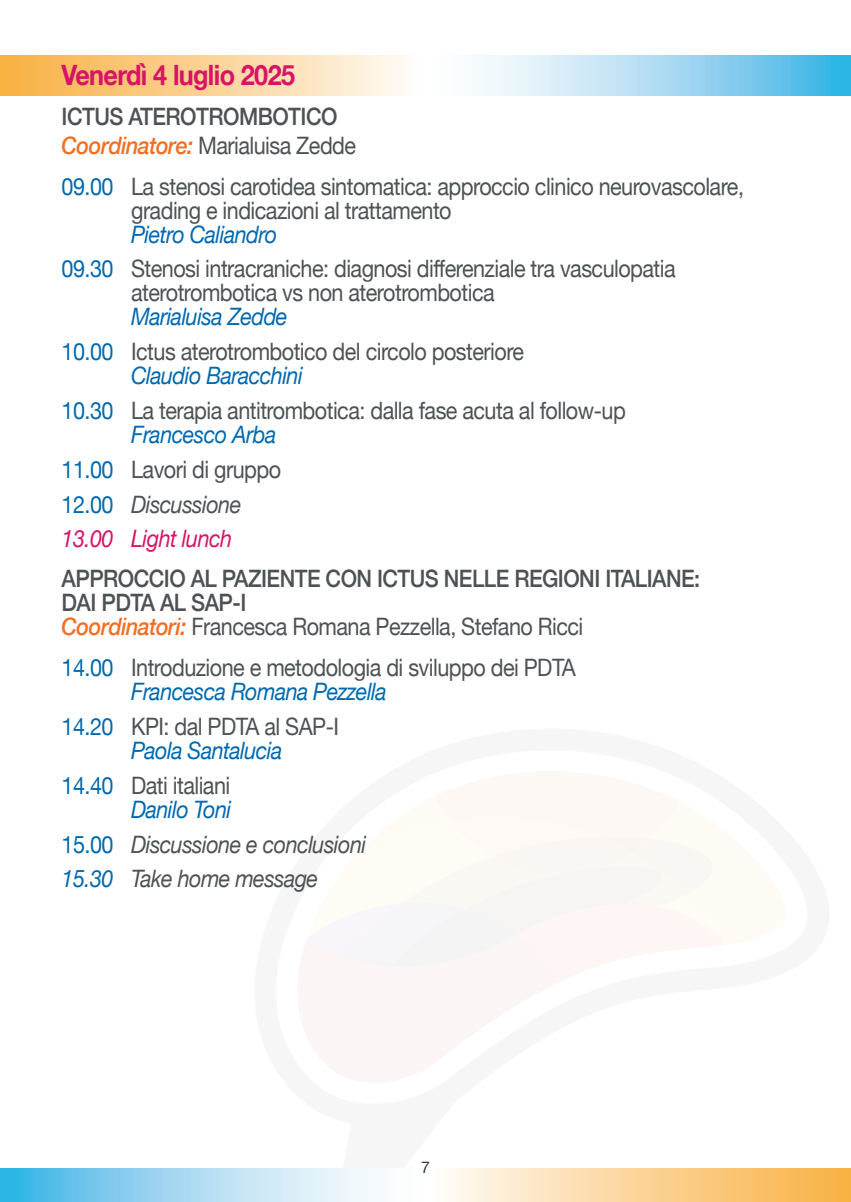
<style>
.page{position:relative;width:851px;height:1202px;background:#fff}
.page>*{position:absolute;margin:0;border:0;box-sizing:border-box;transform-origin:0 0}
.t1{font:700 28px "Helvetica Neue";letter-spacing:-.025em;color:#d71466;scale:.9 1}
.t2{font:24px/24px "Helvetica Neue";letter-spacing:-.025em;color:#4d5255;scale:.9 1}
.t3{font:500 24px/24px "Helvetica Neue";letter-spacing:-.025em;color:#4d5255;scale:.9 1}
.t4{font:italic 24px/34.8px "Helvetica Neue";letter-spacing:-.025em;color:#d71466;scale:.9 1}
.t5{font:italic 24px/34.8px "Helvetica Neue";letter-spacing:-.025em;color:#4d5255;scale:.9 1}
.t6{font:16px "Helvetica Neue";color:#323e49}
.s1{font-style:italic;color:#f26f23}
.s2{font-weight:400}
.s3{color:#0169b0}
.s4{font-style:italic;color:#0169b0}
.s5{font-style:normal;color:#0169b0}
.s6{font-style:normal;color:#4d5255}
.s7{color:#4d5255}
</style>
<div class="page">
<svg style="left:0;top:55px;width:850px;height:40px;background:#d4d9c7"></svg>
<svg style="left:726px;top:833px;width:60px;height:111px;fill:#fefbf4"></svg>
<svg style="left:308px;top:772px;width:418px;height:194px"></svg>
<svg style="left:0;top:1168px;width:850px;height:34px;background:#d3d9c7"></svg>
<p class="t1" style="left:62px;top:53px;width:261px">Venerdì 4 luglio 2025</p>
<p class="t3" style="left:62px;top:100px;width:329px;line-height:28.8px">ICTUS ATEROTROMBOTICO<br><span class="s1">Coordinatore:</span> <span class="s2">Marialuisa Zedde</span></p>
<p class="t2" style="left:131px;top:175px;width:682px;text-indent:-69px"><span class="s3">09.00</span> La stenosi carotidea sintomatica: approccio clinico neurovascolare, grading e indicazioni al trattamento</p>
<p class="t2" style="left:62px;top:218px;width:683px;line-height:34.8px;text-indent:69px"><span class="s4">Pietro Caliandro<br></span><span class="s3">09.30</span> Stenosi intracraniche: diagnosi differenziale tra vasculopatia</p>
<p class="t2" style="left:131px;top:282px;width:405px">aterotrombotica vs non aterotrombotica</p>
<p class="t2" style="left:62px;top:301px;width:515px;line-height:34.8px;text-indent:69px"><span class="s4">Marialuisa Zedde<br></span><span class="s3">10.00</span> Ictus aterotrombotico del circolo posteriore</p>
<p class="t2" style="left:62px;top:360px;width:628px;line-height:34.8px;text-indent:69px"><span class="s4">Claudio Baracchini<br></span><span class="s3">10.30</span> La terapia antitrombotica: dalla fase acuta al follow-up</p>
<p class="t4" style="left:62px;top:418px;width:245px;text-indent:69px"><span class="s3">Francesco Arba<br></span><span class="s5">11.00</span> <span class="s6">Lavori di gruppo<br></span><span class="s5">12.00</span> <span class="s7">Discussione<br></span>13.00 Light lunch</p>
<p class="t3" style="left:62px;top:565px;width:711px">APPROCCIO AL PAZIENTE CON ICTUS NELLE REGIONI ITALIANE:<br>DAI PDTA AL SAP-I<br><span class="s1">Coordinatori:</span> <span class="s2">Francesca Romana Pezzella, Stefano Ricci</span></p>
<p class="t2" style="left:131px;top:657px;width:495px;text-indent:-69px"><span class="s3">14.00</span> Introduzione e metodologia di sviluppo dei PDTA<br><span class="s4">Francesca Romana Pezzella</span></p>
<p class="t2" style="left:62px;top:716px;width:310px;text-align:center"><span class="s3">14.20</span> KPI: dal PDTA al SAP-I<br><span class="s4">Paola Santalucia</span></p>
<p class="t2" style="left:62px;top:775px;width:190px;text-align:right"><span class="s3">14.40</span> Dati italiani<br><span class="s4">Danilo Toni</span></p>
<p class="t5" style="left:62px;top:828px;width:340px"><span class="s5">15.00</span> Discussione e conclusioni<br><span class="s3">15.30</span> Take home message</p>
<p class="t6" style="left:421px;top:1156px;width:10px">7</p>
</div>
